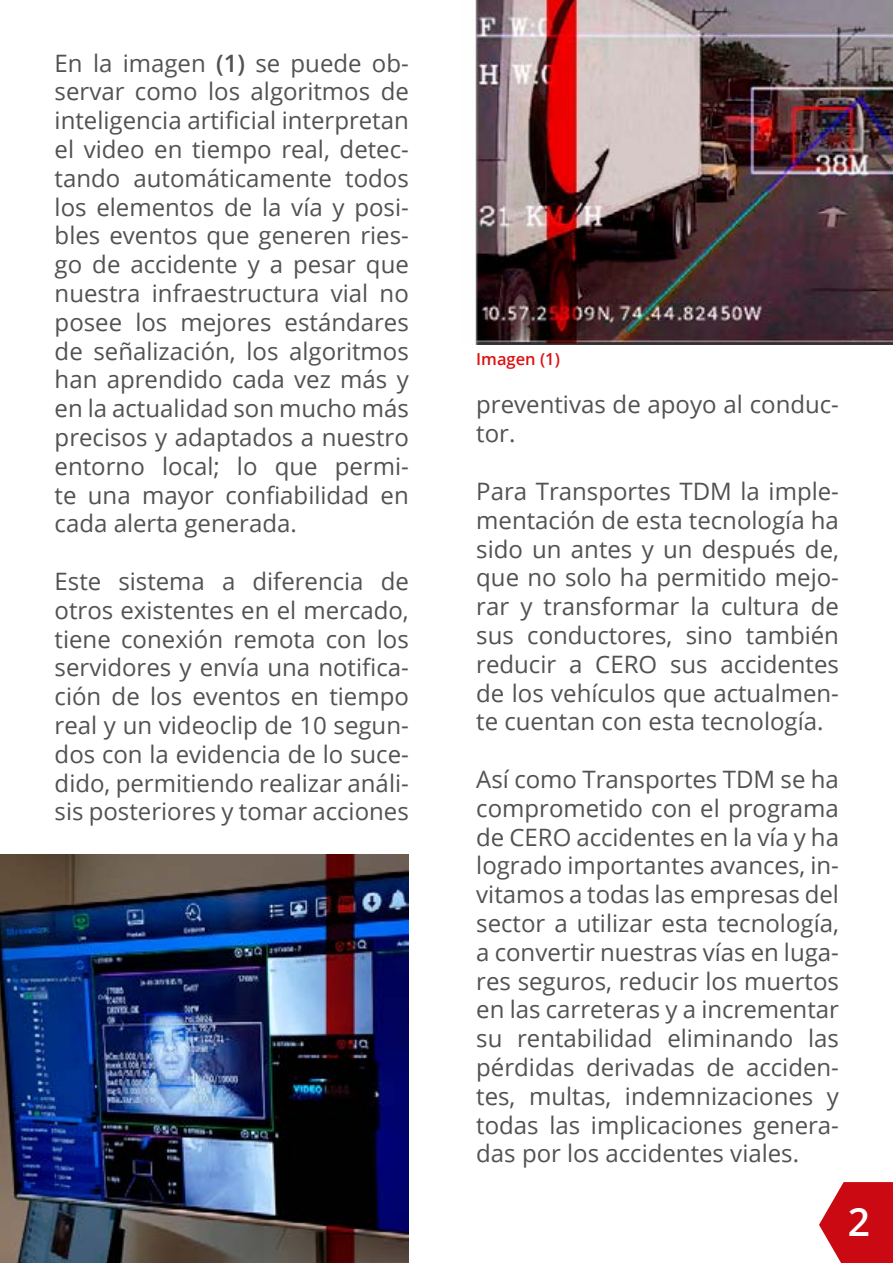
<style>
.page{position:relative;width:893px;height:1263px;background:#fff}
.page>*{position:absolute;margin:0;border:0;box-sizing:border-box;transform-origin:0 0}
.t1{font:600 39px "Open Sans";color:#fff}
.t2{font:24px/28.8px "Open Sans";color:#535151;text-align:justify}
.t3{font:600 16.5px "Open Sans";color:#dc1111}
.s1{font-weight:600}
</style>
<div class="page">
<img style="left:475px;top:1px;width:417px;height:343px">
<img style="left:0;top:854px;width:408px;height:409px">
<svg style="left:819px;top:1182px;width:74px;height:81px"></svg>
<p class="t2" style="left:55px;top:48px;width:356px">En la imagen <span class="s1">(1)</span> se puede ob&shy;servar como los algoritmos de inteligencia artificial interpretan el video en tiempo real, detec&shy;tando automáticamente todos los elementos de la vía y posi&shy;bles eventos que generen ries&shy;go de accidente y a pesar que nuestra infraestructura vial no posee los mejores estándares de señalización, los algoritmos han aprendido cada vez más y en la actualidad son mucho más precisos y adaptados a nuestro entorno local; lo que permi&shy;te una mayor confiabilidad en cada alerta generada.</p>
<p class="t2" style="left:55px;top:566px;width:356px">Este sistema a diferencia de otros existentes en el mercado, tiene conexión remota con los servidores y envía una notifica&shy;ción de los eventos en tiempo real y un videoclip de 10 segun&shy;dos con la evidencia de lo suce&shy;dido, permitiendo realizar análi&shy;sis posteriores y tomar acciones</p>
<p class="t3" style="left:476px;top:347px;width:85px">Imagen (1)</p>
<p class="t2" style="left:476px;top:390px;width:364px">preventivas de apoyo al conduc&shy;tor.</p>
<p class="t2" style="left:476px;top:476px;width:364px">Para Transportes TDM la imple&shy;mentación de esta tecnología ha sido un antes y un después de, que no solo ha permitido mejo&shy;rar y transformar la cultura de sus conductores, sino también reducir a CERO sus accidentes de los vehículos que actualmen&shy;te cuentan con esta tecnología.</p>
<p class="t2" style="left:476px;top:764px;width:364px">Así como Transportes TDM se ha comprometido con el programa de CERO accidentes en la vía y ha logrado importantes avances, in&shy;vitamos a todas las empresas del sector a utilizar esta tecnología, a convertir nuestras vías en luga&shy;res seguros, reducir los muertos en las carreteras y a incrementar su rentabilidad eliminando las pérdidas derivadas de acciden&shy;tes, multas, indemnizaciones y todas las implicaciones genera&shy;das por los accidentes viales.</p>
<h1 class="t1" style="left:848px;top:1195px;width:24px">2</h1>
</div>
